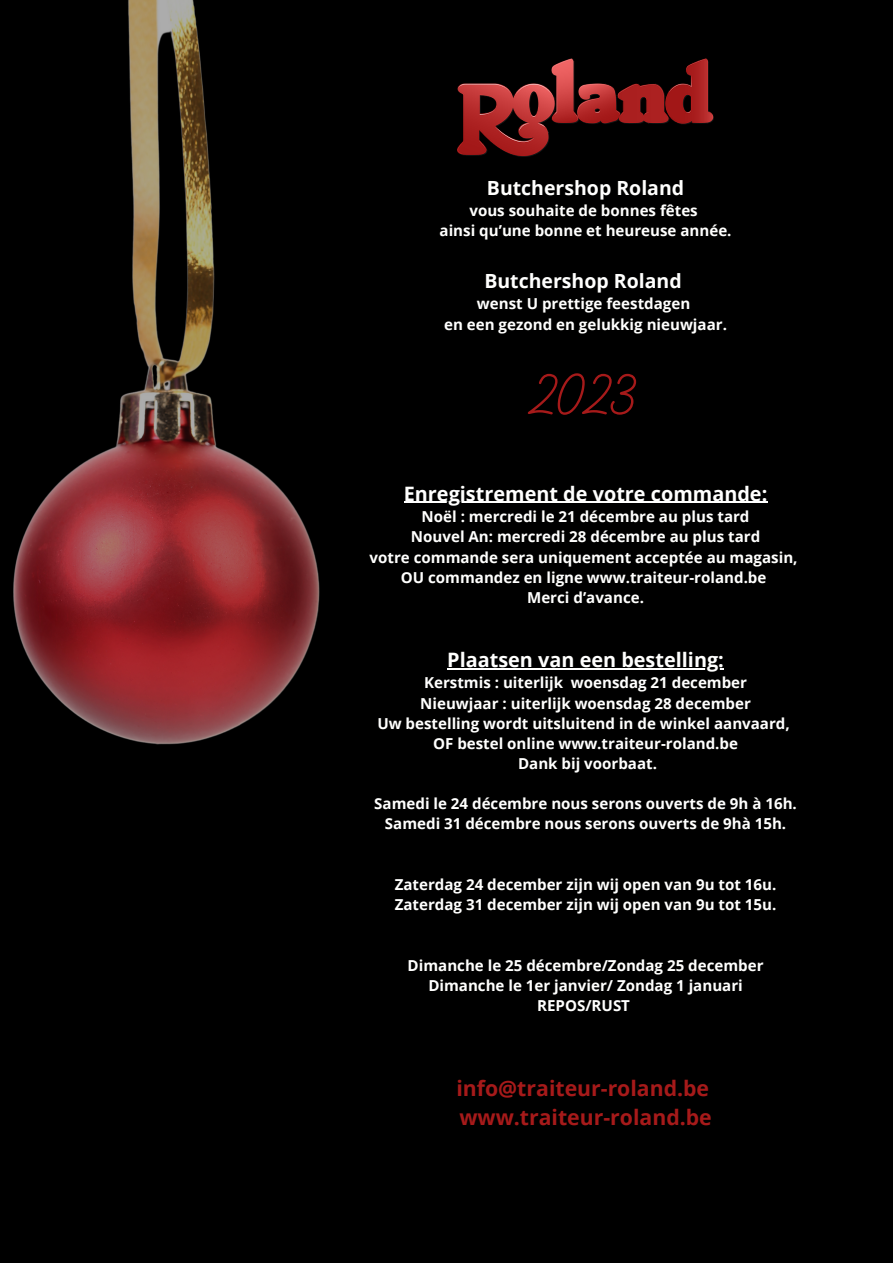
<style>
.page{position:relative;width:893px;height:1264px;background:#fff}
.page>*{position:absolute;margin:0;border:0;box-sizing:border-box;transform-origin:0 0}
.t1{font:56.85px "Nickainley";color:#a61a1a}
.t2{font:700 21.15px/29.2px "Open Sans";color:#a61a1a}
.t3{font:700 19.8px "Open Sans";color:#fffffe}
.t4{font:700 19.5px "Open Sans";color:#fffffe}
.t5{font:700 15.15px/20.2px "Open Sans";color:#fffffe;text-align:center}
</style>
<div class="page">
<div style="left:0;top:0;width:892px;height:1262px;background:#000"></div>
<img style="left:13px;top:0;width:307px;height:745px">
<hr style="left:404px;top:502px;width:363px;height:1px;background:#fffffe">
<hr style="left:447px;top:668px;width:277px;height:1px;background:#fffffe">
<img style="left:457px;top:58px;width:256px;height:98px">
<p class="t4" style="left:487px;top:174px;width:199px">Butchershop Roland</p>
<p class="t5" style="left:439px;top:200px;width:293px">vous souhaite de bonnes fêtes<br>ainsi qu’une bonne et heureuse année.</p>
<p class="t4" style="left:484px;top:267px;width:199px">Butchershop Roland</p>
<p class="t5" style="left:444px;top:293px;width:284px">wenst U prettige feestdagen<br>en een gezond en gelukkig nieuwjaar.</p>
<h1 class="t1" style="left:533px;top:358px;width:107px">2023</h1>
<h3 class="t3" style="left:404px;top:479px;width:365px">Enregistrement de votre commande:</h3>
<p class="t5" style="left:369px;top:506px;width:429px">Noël : mercredi le 21 décembre au plus tard<br>Nouvel An: mercredi 28 décembre au plus tard<br>votre commande sera uniquement acceptée au magasin, OU commandez en ligne www.traiteur-roland.be<br>Merci d’avance.</p>
<h3 class="t3" style="left:447px;top:646px;width:278px">Plaatsen van een bestelling:</h3>
<p class="t5" style="left:377px;top:672px;width:414px">Kerstmis : uiterlijk woensdag 21 december<br>Nieuwjaar : uiterlijk woensdag 28 december<br>Uw bestelling wordt uitsluitend in de winkel aanvaard, OF bestel online www.traiteur-roland.be<br>Dank bij voorbaat.</p>
<p class="t5" style="left:374px;top:792px;width:424px">Samedi le 24 décembre nous serons ouverts de 9h à 16h.<br>Samedi 31 décembre nous serons ouverts de 9hà 15h.</p>
<p class="t5" style="left:395px;top:873px;width:383px;text-align:left">Zaterdag 24 december zijn wij open van 9u tot 16u.<br>Zaterdag 31 december zijn wij open van 9u tot 15u.</p>
<p class="t5" style="left:407px;top:954px;width:357px">Dimanche le 25 décembre/Zondag 25 december<br>Dimanche le 1er janvier/ Zondag 1 januari<br>REPOS/RUST</p>
<h2 class="t2" style="left:456px;top:1072px;width:257px">info@traiteur-roland.be www.traiteur-roland.be</h2>
</div>
